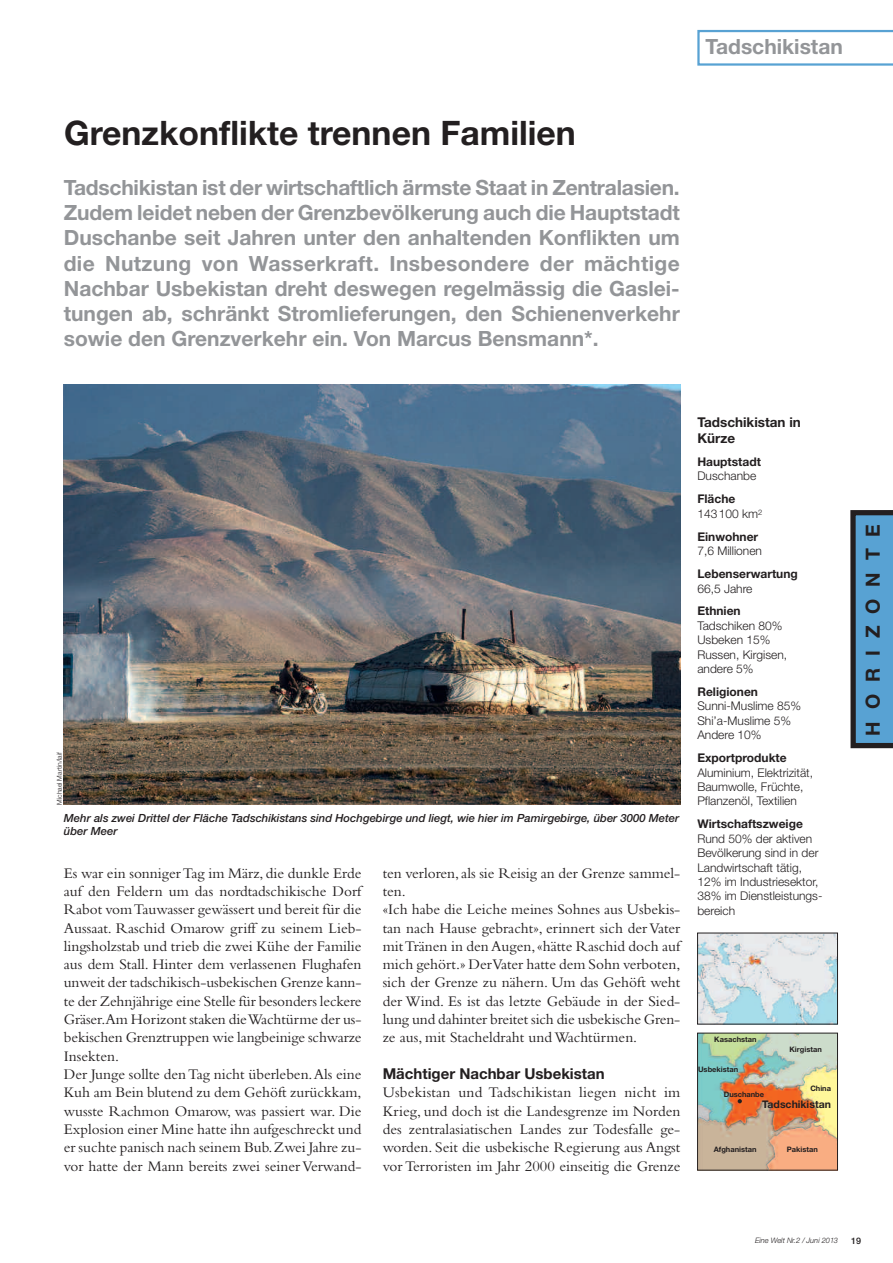
<style>
.page{position:relative;width:893px;height:1263px;background:#fff}
.page>*{position:absolute;margin:0;border:0;box-sizing:border-box;transform-origin:0 0}
.t1{font:700 33.75px "Helvetica Neue";color:#231f20}
.t2{font:700 21px/25.2px "Helvetica Neue";color:#939598;text-align:justify}
.t3{font:700 19.5px "Helvetica Neue";letter-spacing:.61em;color:#231f20}
.t4{font:15.3px/18.3px "Bembo";color:#231f20}
.t5{font:700 15px "Helvetica Neue";color:#231f20}
.t6{font:700 13.5px/16.2px "Helvetica Neue";color:#231f20}
.t7{font:300 12px/14.4px "Helvetica Neue";color:#231f20}
.t8{font:700 12px "Helvetica Neue";color:#231f20}
.t9{font:italic 500 11.25px/13.5px "Helvetica Neue";color:#231f20}
.t10{font:700 10.5px "Helvetica Neue";color:#231f20}
.t11{font:500 9px "Helvetica Neue";color:#231f20}
.t12{font:700 7.5px "Helvetica Neue";color:#231f20}
.t13{font:italic 300 7.5px "Helvetica Neue";color:#231f20}
.t14{font:300 6.75px "Helvetica Neue";color:#231f20}
.s1{font-weight:700}
</style>
<div class="page">
<svg style="left:850px;top:510px;width:43px;height:238px;background:#518eb6"></svg>
<svg style="left:697px;top:30px;width:196px;height:36px"></svg>
<img style="left:699px;top:935px;width:137px;height:87px">
<div style="left:697px;top:933px;width:141px;height:91px;border:1px solid #231f20"></div>
<img style="left:699px;top:1035px;width:137px;height:133px">
<div style="left:697px;top:1033px;width:141px;height:137px;border:1px solid #231f20"></div>
<img style="left:64px;top:385px;width:616px;height:419px">
<svg style="left:738px;top:1099px;width:4px;height:4px"></svg>
<h2 class="t2" style="left:706px;top:36px;width:139px">Tadschikistan</h2>
<h1 class="t1" style="left:64px;top:121px;width:513px">Grenzkonflikte trennen Familien</h1>
<p class="t2" style="left:64px;top:177px;width:617px">Tadschikistan ist der wirtschaftlich ärmste Staat in Zentralasien.<br>Zudem leidet neben der Grenzbevölkerung auch die Hauptstadt Duschanbe seit Jahren unter den anhaltenden Konflikten um die Nutzung von Wasserkraft. Insbesondere der mächtige Nachbar Usbekistan dreht deswegen regelmässig die Gaslei&shy;tungen ab, schränkt Stromlieferungen, den Schienenverkehr sowie den Grenzverkehr ein. Von Marcus Bensmann*.</p>
<p class="t14" style="left:57px;top:805px;width:54px;rotate:-90deg">Michael Martin/laif</p>
<p class="t9" style="left:64px;top:812px;width:617px">Mehr als zwei Drittel der Fläche Tadschikistans sind Hochgebirge und liegt, wie hier im Pamirgebirge, über 3000 Meter über Meer</p>
<p class="t4" style="left:64px;top:865px;width:299px">Es war ein sonnigerTag im März, die dunkle Erde auf den Feldern um das nordtadschikische Dorf Rabot vomTauwasser gewässert und bereit für die Aussaat. Raschid Omarow griff zu seinem Lieb&shy;lingsholzstab und trieb die zwei Kühe der Familie aus dem Stall. Hinter dem verlassenen Flughafen unweit der tadschikisch-usbekischen Grenze kann&shy;te der Zehnjährige eine Stelle für besonders leckere Gräser.Am Horizont staken dieWachtürme der us&shy;bekischen Grenztruppen wie langbeinige schwarze Insekten.<br>Der Junge sollte denTag nicht überleben.Als eine Kuh am Bein blutend zu dem Gehöft zurückkam, wusste Rachmon Omarow, was passiert war. Die Explosion einer Mine hatte ihn aufgeschreckt und er suchte panisch nach seinem Bub.Zwei Jahre zu&shy;vor hatte der Mann bereits zwei seinerVerwand-</p>
<p class="t4" style="left:383px;top:865px;width:299px">ten verloren,als sie Reisig an der Grenze sammel&shy;ten.<br>«Ich habe die Leiche meines Sohnes aus Usbekis&shy;tan nach Hause gebracht», erinnert sich derVater mitTränen in denAugen,«hätte Raschid doch auf mich gehört.» DerVater hatte dem Sohn verboten, sich der Grenze zu nähern. Um das Gehöft weht der Wind. Es ist das letzte Gebäude in der Sied&shy;lung und dahinter breitet sich die usbekische Gren&shy;ze aus, mit Stacheldraht undWachtürmen.</p>
<p class="t5" style="left:383px;top:1068px;width:223px">Mächtiger Nachbar Usbekistan</p>
<p class="t4" style="left:383px;top:1085px;width:299px;text-align:justify">Usbekistan und Tadschikistan liegen nicht im Krieg, und doch ist die Landesgrenze im Norden des zentralasiatischen Landes zur Todesfalle ge&shy;worden. Seit die usbekische Regierung aus Angst vor Terroristen im Jahr 2000 einseitig die Grenze</p>
<p class="t6" style="left:697px;top:415px;width:105px">Tadschikistan in<br>Kürze</p>
<p class="t8" style="left:697px;top:457px;width:65px">Hauptstadt</p>
<p class="t7" style="left:697px;top:470px;width:60px">Duschanbe</p>
<p class="t7" style="left:697px;top:493px;width:66px"><span class="s1">Fläche<br></span>143100 km<sup>2</sup></p>
<p class="t8" style="left:697px;top:532px;width:62px">Einwohner</p>
<p class="t7" style="left:697px;top:545px;width:66px">7,6 Millionen</p>
<p class="t8" style="left:697px;top:569px;width:102px">Lebenserwartung</p>
<p class="t7" style="left:697px;top:582px;width:57px">66,5 Jahre</p>
<p class="t8" style="left:697px;top:607px;width:45px">Ethnien</p>
<p class="t7" style="left:697px;top:619px;width:91px">Tadschiken 80%<br>Usbeken 15%<br>Russen, Kirgisen, andere 5%</p>
<p class="t8" style="left:697px;top:687px;width:62px">Religionen</p>
<p class="t7" style="left:697px;top:700px;width:105px">Sunni-Muslime 85%<br>Shi’a-Muslime 5%<br>Andere 10%</p>
<p class="t8" style="left:697px;top:754px;width:91px">Exportprodukte</p>
<p class="t7" style="left:697px;top:766px;width:117px">Aluminium, Elektrizität,<br>Baumwolle, Früchte,<br>Pflanzenöl, Textilien</p>
<p class="t8" style="left:697px;top:820px;width:107px">Wirtschaftszweige</p>
<p class="t7" style="left:697px;top:832px;width:127px">Rund 50% der aktiven<br>Bevölkerung sind in der<br>Landwirtschaft tätig,<br>12% im Industriesektor,<br>38% im Dienstleistungs&shy;bereich</p>
<p class="t12" style="left:714px;top:1037px;width:44px">Kasachstan</p>
<p class="t12" style="left:698px;top:1067px;width:42px">Usbekistan</p>
<p class="t12" style="left:724px;top:1092px;width:42px">Duschanbe</p>
<p class="t12" style="left:790px;top:1046px;width:34px">Kirgistan</p>
<p class="t12" style="left:810px;top:1086px;width:22px">China</p>
<p class="t10" style="left:762px;top:1100px;width:70px">Tadschikistan</p>
<p class="t12" style="left:714px;top:1147px;width:44px">Afghanistan</p>
<p class="t12" style="left:787px;top:1147px;width:32px">Pakistan</p>
<p class="t3" style="left:866px;top:735px;width:213px;rotate:-90deg">HORIZONTE</p>
<p class="t13" style="left:755px;top:1238px;width:85px">Eine Welt Nr.2 / Juni 2013</p>
<p class="t11" style="left:851px;top:1237px;width:12px">19</p>
</div>
